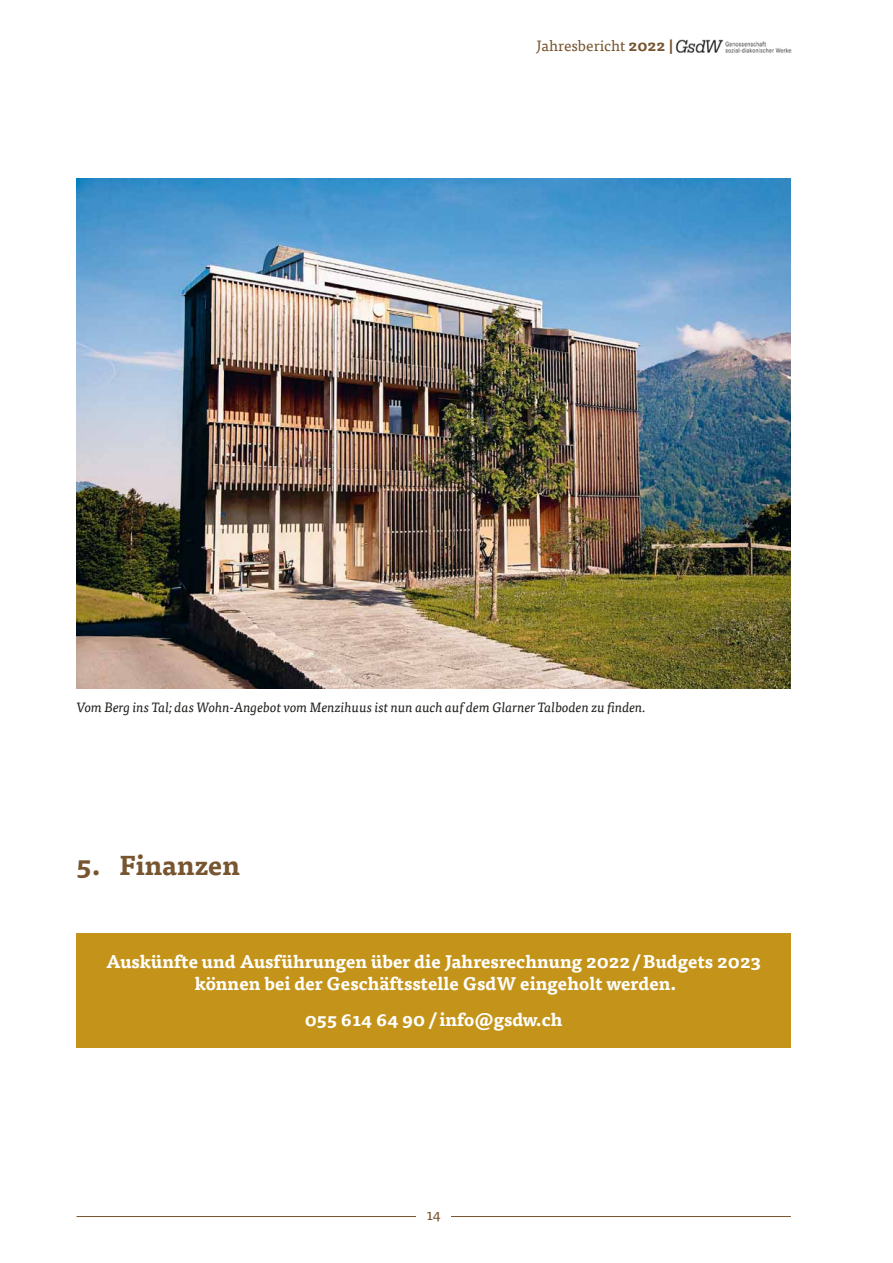
<style>
.page{position:relative;width:893px;height:1263px;background:#fff}
.page>*{position:absolute;margin:0;border:0;box-sizing:border-box;transform-origin:0 0}
.t1{font:700 27px "Tisa Pro";color:#775530}
.t2{font:700 18px/22.5px "Tisa Pro";color:#fff;text-align:center}
.t3{font:15px "Tisa Pro";color:#775530}
.t4{font:italic 13.5px "Tisa Pro";letter-spacing:-.005em;color:#1d1d1b}
.s1{font-weight:700}
</style>
<div class="page">
<hr style="left:77px;top:1216px;width:714px;height:1px;background:#775530">
<div style="left:417px;top:1209px;width:34px;height:30px;background:#fff"></div>
<img style="left:675px;top:39px;width:117px;height:14px">
<div style="left:77px;top:933px;width:714px;height:115px;background:#c4941a"></div>
<img style="left:77px;top:179px;width:714px;height:510px">
<p class="t3" style="left:537px;top:39px;width:139px">Jahresbericht <span class="s1">2022 |</span></p>
<p class="t4" style="left:77px;top:700px;width:571px">Vom Berg ins Tal; das Wohn-Angebot vom Menzihuus ist nun auch auf dem Glarner Talboden zu finden.</p>
<h1 class="t1" style="left:77px;top:853px;width:165px">5. Finanzen</h1>
<p class="t2" style="left:106px;top:951px;width:657px">Auskünfte und Ausführungen über die Jahresrechnung 2022/ Budgets 2023 können bei der Geschäftsstelle GsdW eingeholt werden.</p>
<p class="t2" style="left:305px;top:1009px;width:259px">055 614 64 90 / info@gsdw.ch</p>
<p class="t3" style="left:427px;top:1208px;width:15px">14</p>
</div>
